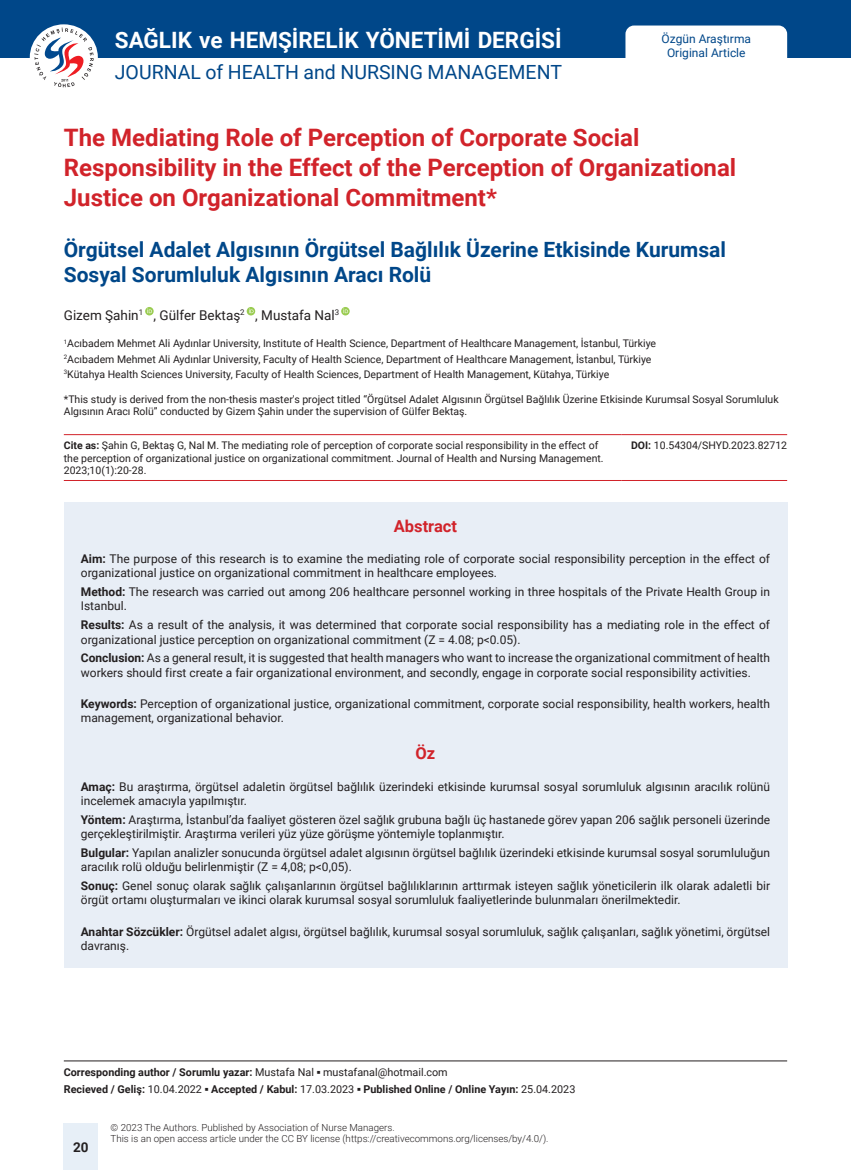
<style>
.page{position:relative;width:851px;height:1170px;background:#fff}
.page>*{position:absolute;margin:0;border:0;box-sizing:border-box;transform-origin:0 0}
.Makale_Başlık_1{font:700 24px/30px "Roboto";color:#d1232a}
.t1{font:700 22.5px "Roboto";color:#fff}
.Makale_Başlık_2{font:700 21px/25.5px "Roboto";color:#004789}
.t2{font:19.5px "Roboto";color:#004789}
.Öz_başlık{font:700 16.5px "Roboto";color:#d1232a}
.Yazarlar{font:13.5px "Roboto";color:#231f20}
.t3{font:700 13.5px "Roboto";color:#231f20}
.Öz{font:12px/14.4px "Roboto";color:#231f20}
.Anahtar_kelimeler{font:12px/14.4px "Roboto";color:#231f20}
.t4{font:12px/14.4px "Roboto";color:#004789;text-align:center}
.Gelis-Kabul_Tarihler{font:700 10.8px "Roboto";color:#231f20}
.Correspending_author{font:700 10.8px "Roboto";color:#231f20}
.Yazar_Kurum{font:10.5px "Roboto";color:#231f20}
.Atıf{font:10.5px/12.6px "Roboto";color:#231f20}
.Başlık_Dipnot{font:10.5px/12.6px "Roboto";color:#231f20}
.Cite-as-doi{font:10.5px "Roboto";color:#231f20}
.t5{font:300 9.75px/11.7px "Roboto";color:#231f20}
.s1{font-weight:700}
.s2{font-weight:400}
.s3{font-family:"Palatino Linotype"}
</style>
<div class="page">
<div style="left:0;top:0;width:850px;height:57px;background:#004789"></div>
<div style="left:30px;top:24px;width:68px;height:66px;background:#fff;border-radius:50%"></div>
<svg style="left:34px;top:28px;width:60px;height:59px"></svg>
<div style="left:625px;top:26px;width:162px;height:32px;background:#fff"></div>
<div style="left:64px;top:1123px;width:34px;height:46px;background:#e7eff7"></div>
<svg style="left:145px;top:307px;width:9px;height:8px"></svg>
<svg style="left:147px;top:308px;width:5px;height:5px"></svg>
<svg style="left:247px;top:307px;width:8px;height:8px"></svg>
<svg style="left:249px;top:308px;width:4px;height:5px"></svg>
<svg style="left:341px;top:307px;width:8px;height:8px"></svg>
<svg style="left:343px;top:308px;width:5px;height:5px"></svg>
<hr style="left:64px;top:434px;width:557px;height:1px;background:#d1232a">
<hr style="left:621px;top:434px;width:166px;height:1px;background:#d1232a">
<hr style="left:64px;top:480px;width:557px;height:1px;background:#d1232a">
<hr style="left:621px;top:480px;width:166px;height:1px;background:#d1232a">
<div style="left:64px;top:502px;width:723px;height:465px;background:#e8eef6"></div>
<hr style="left:64px;top:1060px;width:723px;height:1px;background:#231f20">
<h2 class="t1" style="left:115px;top:24px;width:448px">SAĞLIK ve HEMŞİRELİK YÖNETİMİ DERGİSİ</h2>
<h3 class="t2" style="left:115px;top:58px;width:448px">JOURNAL of HEALTH and NURSING MANAGEMENT</h3>
<p class="t4" style="left:661px;top:31px;width:91px">Özgün Araştırma<br>Original Article</p>
<p class="Makale_Başlık_1" style="left:64px;top:121px;width:673px">The Mediating Role of Perception of Corporate Social<br>Responsibility in the Effect of the Perception of Organizational<br>Justice on Organizational Commitment*</p>
<p class="Makale_Başlık_2" style="left:64px;top:236px;width:663px">Örgütsel Adalet Algısının Örgütsel Bağlılık Üzerine Etkisinde Kurumsal<br>Sosyal Sorumluluk Algısının Aracı Rolü</p>
<p class="Yazarlar" style="left:64px;top:305px;width:277px">Gizem Şahin<sup>1</sup> , Gülfer Bektaş<sup>2</sup> , Mustafa Nal<sup>3</sup></p>
<p class="Yazar_Kurum" style="left:64px;top:336px;width:593px"><sup>1</sup>Acıbadem Mehmet Ali Aydınlar University, Institute of Health Science, Department of Healthcare Management, İstanbul, Türkiye</p>
<p class="Yazar_Kurum" style="left:64px;top:351px;width:589px"><sup>2</sup>Acıbadem Mehmet Ali Aydınlar University, Faculty of Health Science, Department of Healthcare Management, İstanbul, Türkiye</p>
<p class="Yazar_Kurum" style="left:64px;top:366px;width:547px"><sup>3</sup>Kütahya Health Sciences University, Faculty of Health Sciences, Department of Health Management, Kütahya, Türkiye</p>
<p class="Başlık_Dipnot" style="left:64px;top:392px;width:716px">*This study is derived from the non-thesis master's project titled “Örgütsel Adalet Algısının Örgütsel Bağlılık Üzerine Etkisinde Kurumsal Sosyal Sorumluluk<br>Algısının Aracı Rolü” conducted by Gizem Şahin under the supervision of Gülfer Bektaş.</p>
<p class="Atıf" style="left:64px;top:438px;width:541px"><span class="s1">Cite as:</span> Şahin G, Bektaş G, Nal M. The mediating role of perception of corporate social responsibility in the effect of the perception of organizational justice on organizational commitment. Journal of Health and Nursing Management.<br>2023;10(1):20-28.</p>
<p class="Cite-as-doi" style="left:631px;top:438px;width:157px"><span class="s1">DOI:</span> 10.54304/SHYD.2023.82712</p>
<p class="Öz_başlık" style="left:394px;top:514px;width:65px">Abstract</p>
<p class="Öz" style="left:81px;top:551px;width:690px"><span class="s1">Aim:</span> The purpose of this research is to examine the mediating role of corporate social responsibility perception in the effect of organizational justice on organizational commitment in healthcare employees.</p>
<p class="Öz" style="left:81px;top:584px;width:690px"><span class="s1">Method:</span> The research was carried out among 206 healthcare personnel working in three hospitals of the Private Health Group in<br>Istanbul.</p>
<p class="Öz" style="left:81px;top:617px;width:690px"><span class="s1">Results:</span> As a result of the analysis, it was determined that corporate social responsibility has a mediating role in the effect of organizational justice perception on organizational commitment (Z = 4.08; p&lt;0.05).</p>
<p class="Öz" style="left:81px;top:650px;width:690px"><span class="s1">Conclusion:</span> As a general result, it is suggested that health managers who want to increase the organizational commitment of health workers should first create a fair organizational environment, and secondly, engage in corporate social responsibility activities.</p>
<p class="Anahtar_kelimeler" style="left:81px;top:696px;width:690px"><span class="s1">Keywords:</span> Perception of organizational justice, organizational commitment, corporate social responsibility, health workers, health management, organizational behavior.</p>
<p class="Öz_başlık" style="left:415px;top:741px;width:21px">Öz</p>
<p class="Öz" style="left:81px;top:778px;width:690px"><span class="s1">Amaç:</span> Bu araştırma, örgütsel adaletin örgütsel bağlılık üzerindeki etkisinde kurumsal sosyal sorumluluk algısının aracılık rolünü incelemek amacıyla yapılmıştır.</p>
<p class="Öz" style="left:81px;top:811px;width:690px"><span class="s1">Yöntem:</span> Araştırma, İstanbul’da faaliyet gösteren özel sağlık grubuna bağlı üç hastanede görev yapan 206 sağlık personeli üzerinde gerçekleştirilmiştir. Araştırma verileri yüz yüze görüşme yöntemiyle toplanmıştır.</p>
<p class="Öz" style="left:81px;top:844px;width:690px"><span class="s1">Bulgular:</span> Yapılan analizler sonucunda örgütsel adalet algısının örgütsel bağlılık üzerindeki etkisinde kurumsal sosyal sorumluluğun aracılık rolü olduğu belirlenmiştir (Z = 4,08; p&lt;0,05).</p>
<p class="Öz" style="left:81px;top:877px;width:690px"><span class="s1">Sonuç:</span> Genel sonuç olarak sağlık çalışanlarının örgütsel bağlılıklarının arttırmak isteyen sağlık yöneticilerin ilk olarak adaletli bir örgüt ortamı oluşturmaları ve ikinci olarak kurumsal sosyal sorumluluk faaliyetlerinde bulunmaları önerilmektedir.</p>
<p class="Anahtar_kelimeler" style="left:81px;top:923px;width:690px"><span class="s1">Anahtar Sözcükler:</span> Örgütsel adalet algısı, örgütsel bağlılık, kurumsal sosyal sorumluluk, sağlık çalışanları, sağlık yönetimi, örgütsel davranış.</p>
<p class="Correspending_author" style="left:64px;top:1064px;width:385px">Corresponding author / Sorumlu yazar: <span class="s2">Mustafa Nal</span> <span class="s3">▪</span> <span class="s2">mustafanal@hotmail.com</span></p>
<p class="Gelis-Kabul_Tarihler" style="left:64px;top:1081px;width:513px">Recieved / Geliş: <span class="s2">10.04.2022</span> <span class="s3">▪</span> Accepted / Kabul: <span class="s2">17.03.2023</span> <span class="s3">▪</span> Published Online / Online Yayın: <span class="s2">25.04.2023</span></p>
<p class="t3" style="left:73px;top:1137px;width:17px">20</p>
<p class="t5" style="left:111px;top:1120px;width:439px">© 2023 The Authors. Published by Association of Nurse Managers.<br>This is an open access article under the CC BY license (https://creativecommons.org/licenses/by/4.0/).</p>
</div>
